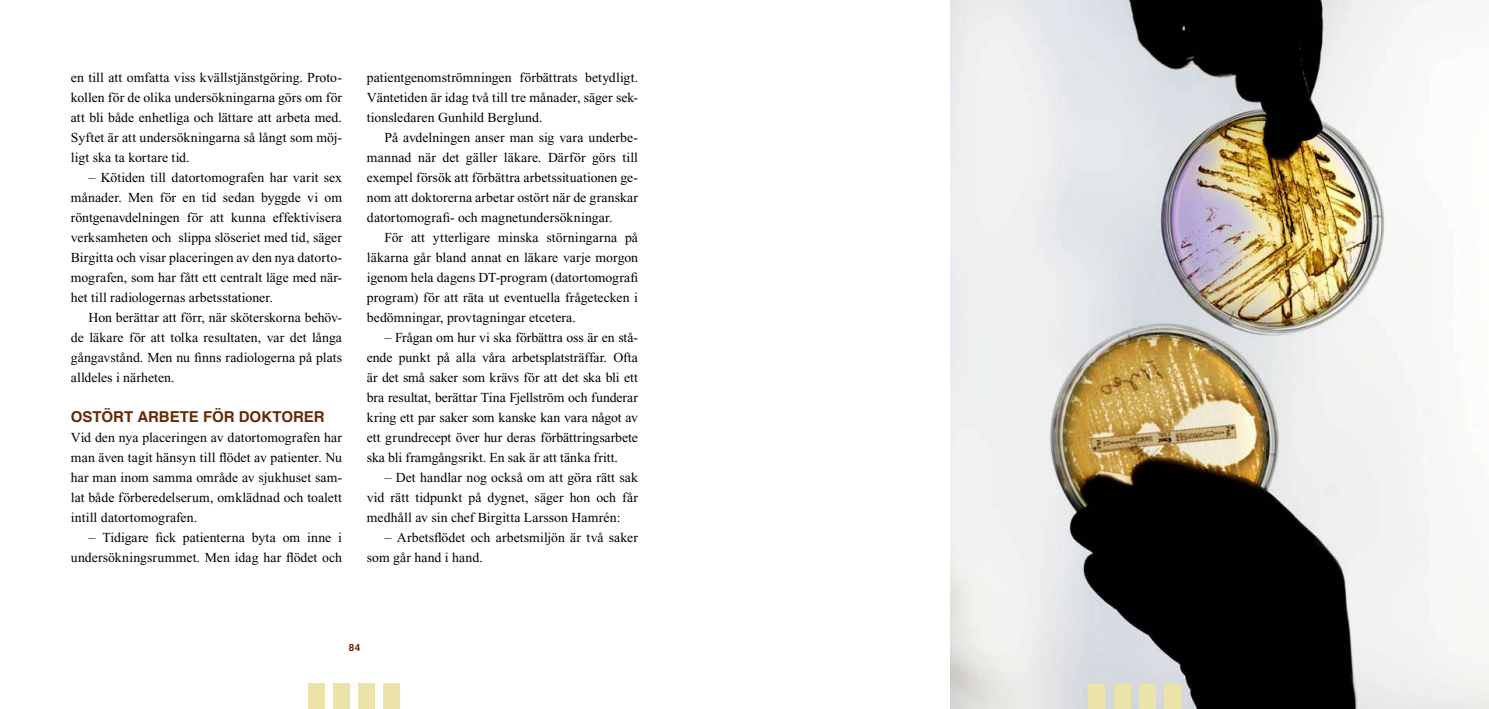
<style>
.page{position:relative;width:1489px;height:709px;background:#fff}
.page>*{position:absolute;margin:0;border:0;box-sizing:border-box;transform-origin:0 0}
.t1{font:700 15px "Helvetica";color:#652808}
.t2{font:13.75px/20px "Times New Roman";letter-spacing:.005em;color:#000;text-align:justify}
.t3{font:700 10px "Helvetica";color:#652808}
</style>
<div class="page">
<img style="left:950px;top:0;width:538px;height:709px">
<div style="left:1088px;top:684px;width:17px;height:25px;background:#ece3a9"></div>
<div style="left:1113px;top:684px;width:17px;height:25px;background:#ece3a9"></div>
<div style="left:1138px;top:684px;width:17px;height:25px;background:#ece3a9"></div>
<div style="left:1164px;top:684px;width:16px;height:25px;background:#ece3a9"></div>
<div style="left:308px;top:683px;width:16px;height:26px;background:#ece3a9"></div>
<div style="left:333px;top:683px;width:17px;height:26px;background:#ece3a9"></div>
<div style="left:358px;top:683px;width:17px;height:26px;background:#ece3a9"></div>
<div style="left:384px;top:683px;width:16px;height:26px;background:#ece3a9"></div>
<p class="t2" style="left:71px;top:67px;width:273px">en till att omfatta viss kvällstjänstgöring. Proto&shy;kollen för de olika undersökningarna görs om för att bli både enhetliga och lättare att arbeta med.<br>Syftet är att undersökningarna så långt som möj&shy;ligt ska ta kortare tid.</p>
<p class="t2" style="left:71px;top:167px;width:273px;text-indent:18px">– Kötiden till datortomografen har varit sex månader. Men för en tid sedan byggde vi om röntgenavdelningen för att kunna effektivisera verksamheten och slippa slöseriet med tid, säger Birgitta och visar placeringen av den nya datorto&shy;mografen, som har fått ett centralt läge med när&shy;het till radiologernas arbetsstationer.</p>
<p class="t2" style="left:71px;top:307px;width:273px;text-indent:18px">Hon berättar att förr, när sköterskorna behöv&shy;de läkare för att tolka resultaten, var det långa gångavstånd. Men nu finns radiologerna på plats alldeles i närheten.</p>
<p class="t1" style="left:71px;top:404px;width:255px">OSTÖRT ARBETE FÖR DOKTORER</p>
<p class="t2" style="left:71px;top:427px;width:273px">Vid den nya placeringen av datortomografen har man även tagit hänsyn till flödet av patienter. Nu har man inom samma område av sjukhuset sam&shy;lat både förberedelserum, omklädnad och toalett intill datortomografen.</p>
<p class="t2" style="left:71px;top:527px;width:273px;text-align:right">– Tidigare fick patienterna byta om inne i undersökningsrummet. Men idag har flödet och</p>
<p class="t2" style="left:367px;top:67px;width:273px">patientgenomströmningen förbättrats betydligt.<br>Väntetiden är idag två till tre månader, säger sek&shy;tionsledaren Gunhild Berglund.</p>
<p class="t2" style="left:367px;top:127px;width:273px;text-indent:18px">På avdelningen anser man sig vara underbe&shy;mannad när det gäller läkare. Därför görs till exempel försök att förbättra arbetssituationen ge&shy;nom att doktorerna arbetar ostört när de granskar datortomografi- och magnetundersökningar.</p>
<p class="t2" style="left:367px;top:227px;width:273px;text-indent:18px">För att ytterligare minska störningarna på läkarna går bland annat en läkare varje morgon igenom hela dagens DT-program (datortomografi program) för att räta ut eventuella frågetecken i bedömningar, provtagningar etcetera.</p>
<p class="t2" style="left:367px;top:327px;width:273px;text-indent:18px">– Frågan om hur vi ska förbättra oss är en stå&shy;ende punkt på alla våra arbetsplatsträffar. Ofta är det små saker som krävs för att det ska bli ett bra resultat, berättar Tina Fjellström och funderar kring ett par saker som kanske kan vara något av ett grundrecept över hur deras förbättringsarbete ska bli framgångsrikt. En sak är att tänka fritt.</p>
<p class="t2" style="left:367px;top:467px;width:273px;text-indent:18px">– Det handlar nog också om att göra rätt sak vid rätt tidpunkt på dygnet, säger hon och får medhåll av sin chef Birgitta Larsson Hamrén:</p>
<p class="t2" style="left:367px;top:527px;width:273px;text-indent:18px">– Arbetsflödet och arbetsmiljön är två saker som går hand i hand.</p>
<p class="t3" style="left:349px;top:639px;width:13px">84</p>
</div>
